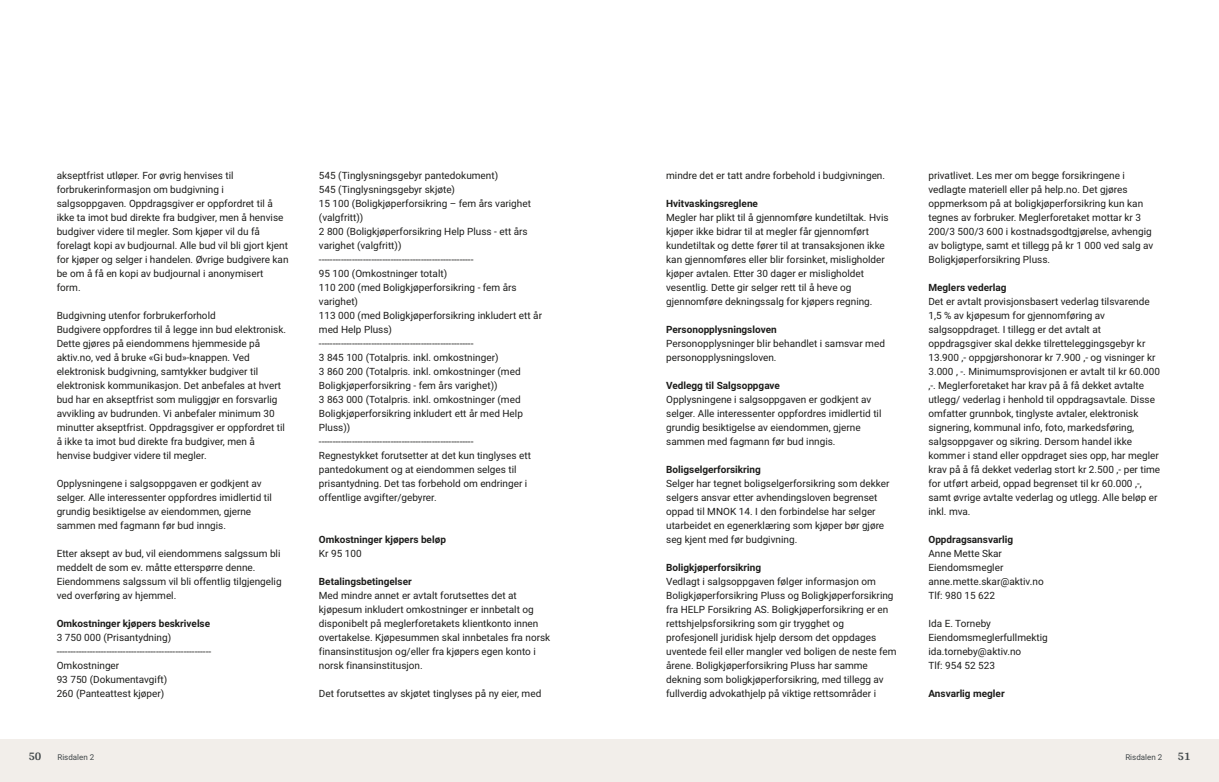
<style>
.page{position:relative;width:1219px;height:782px;background:#fff}
.page>*{position:absolute;margin:0;border:0;box-sizing:border-box;transform-origin:0 0}
.t1{font:700 12px "Arya";color:#414749}
.t2{font:10px/14px "Roboto Vitec";color:#1d1d1b}
.t3{font:700 10px "Roboto Vitec";color:#1d1d1b}
.t4{font:8px "Roboto Vitec";color:#414749}
</style>
<div class="page">
<div style="left:0;top:739px;width:612px;height:42px;background:#f2eeea"></div>
<div style="left:607px;top:739px;width:612px;height:42px;background:#f2eeea"></div>
<p class="t2" style="left:57px;top:167px;width:233px">akseptfrist utløper. For øvrig henvises til forbrukerinformasjon om budgivning i salgsoppgaven. Oppdragsgiver er oppfordret til å ikke ta imot bud direkte fra budgiver, men å henvise budgiver videre til megler. Som kjøper vil du få forelagt kopi av budjournal. Alle bud vil bli gjort kjent for kjøper og selger i handelen. Øvrige budgivere kan be om å få en kopi av budjournal i anonymisert form.</p>
<p class="t2" style="left:57px;top:307px;width:231px">Budgivning utenfor forbrukerforhold<br>Budgivere oppfordres til å legge inn bud elektronisk.<br>Dette gjøres på eiendommens hjemmeside på aktiv.no, ved å bruke «Gi bud»‑knappen. Ved elektronisk budgivning, samtykker budgiver til elektronisk kommunikasjon. Det anbefales at hvert bud har en akseptfrist som muliggjør en forsvarlig avvikling av budrunden. Vi anbefaler minimum 30 minutter akseptfrist. Oppdragsgiver er oppfordret til å ikke ta imot bud direkte fra budgiver, men å henvise budgiver videre til megler.</p>
<p class="t2" style="left:57px;top:475px;width:217px">Opplysningene i salgsoppgaven er godkjent av selger. Alle interessenter oppfordres imidlertid til grundig besiktigelse av eiendommen, gjerne sammen med fagmann før bud inngis.</p>
<p class="t2" style="left:57px;top:545px;width:226px">Etter aksept av bud, vil eiendommens salgssum bli meddelt de som ev. måtte etterspørre denne.<br>Eiendommens salgssum vil bli offentlig tilgjengelig ved overføring av hjemmel.</p>
<p class="t3" style="left:57px;top:616px;width:155px">Omkostninger kjøpers beskrivelse</p>
<p class="t2" style="left:57px;top:629px;width:117px">3 750 000 (Prisantydning) ‑‑‑‑‑‑‑‑‑‑‑‑‑‑‑‑‑‑‑‑‑‑‑‑‑‑‑‑‑‑‑‑‑‑‑‑‑‑‑‑‑---------------<br>Omkostninger<br>93 750 (Dokumentavgift)<br>260 (Panteattest kjøper)</p>
<p class="t1" style="left:28px;top:749px;width:15px">50</p>
<p class="t4" style="left:57px;top:751px;width:38px">Risdalen 2</p>
<p class="t2" style="left:319px;top:167px;width:225px">545 (Tinglysningsgebyr pantedokument)<br>545 (Tinglysningsgebyr skjøte)<br>15 100 (Boligkjøperforsikring – fem års varighet (valgfritt))<br>2 800 (Boligkjøperforsikring Help Pluss ‑ ett års varighet (valgfritt))<br>‑‑‑‑‑‑‑‑‑‑‑‑‑‑‑‑‑‑‑‑‑‑‑‑‑‑‑‑‑‑‑‑‑‑‑‑‑‑‑‑‑---------------<br>95 100 (Omkostninger totalt)<br>110 200 (med Boligkjøperforsikring ‑ fem års varighet)<br>113 000 (med Boligkjøperforsikring inkludert ett år med Help Pluss)<br>‑‑‑‑‑‑‑‑‑‑‑‑‑‑‑‑‑‑‑‑‑‑‑‑‑‑‑‑‑‑‑‑‑‑‑‑‑‑‑‑‑---------------<br>3 845 100 (Totalpris. inkl. omkostninger)<br>3 860 200 (Totalpris. inkl. omkostninger (med Boligkjøperforsikring ‑ fem års varighet))<br>3 863 000 (Totalpris. inkl. omkostninger (med Boligkjøperforsikring inkludert ett år med Help Pluss))<br>‑‑‑‑‑‑‑‑‑‑‑‑‑‑‑‑‑‑‑‑‑‑‑‑‑‑‑‑‑‑‑‑‑‑‑‑‑‑‑‑‑---------------<br>Regnestykket forutsetter at det kun tinglyses ett pantedokument og at eiendommen selges til prisantydning. Det tas forbehold om endringer i offentlige avgifter/gebyrer.</p>
<p class="t3" style="left:319px;top:532px;width:129px">Omkostninger kjøpers beløp</p>
<p class="t2" style="left:319px;top:545px;width:44px">Kr 95 100</p>
<p class="t3" style="left:319px;top:574px;width:94px">Betalingsbetingelser</p>
<p class="t2" style="left:319px;top:587px;width:233px">Med mindre annet er avtalt forutsettes det at kjøpesum inkludert omkostninger er innbetalt og disponibelt på meglerforetakets klientkonto innen overtakelse. Kjøpesummen skal innbetales fra norsk finansinstitusjon og/eller fra kjøpers egen konto i norsk finansinstitusjon.</p>
<p class="t2" style="left:319px;top:685px;width:224px">Det forutsettes av skjøtet tinglyses på ny eier, med</p>
<p class="t2" style="left:666px;top:167px;width:220px">mindre det er tatt andre forbehold i budgivningen.</p>
<p class="t3" style="left:666px;top:196px;width:93px">Hvitvaskingsreglene</p>
<p class="t2" style="left:666px;top:209px;width:224px">Megler har plikt til å gjennomføre kundetiltak. Hvis kjøper ikke bidrar til at megler får gjennomført kundetiltak og dette fører til at transaksjonen ikke kan gjennomføres eller blir forsinket, misligholder kjøper avtalen. Etter 30 dager er misligholdet vesentlig. Dette gir selger rett til å heve og gjennomføre dekningssalg for kjøpers regning.</p>
<p class="t3" style="left:666px;top:322px;width:112px">Personopplysningsloven</p>
<p class="t2" style="left:666px;top:335px;width:220px">Personopplysninger blir behandlet i samsvar med personopplysningsloven.</p>
<p class="t3" style="left:666px;top:378px;width:115px">Vedlegg til Salgsoppgave</p>
<p class="t2" style="left:666px;top:391px;width:217px">Opplysningene i salgsoppgaven er godkjent av selger. Alle interessenter oppfordres imidlertid til grundig besiktigelse av eiendommen, gjerne sammen med fagmann før bud inngis.</p>
<p class="t3" style="left:666px;top:462px;width:96px">Boligselgerforsikring</p>
<p class="t2" style="left:666px;top:475px;width:225px">Selger har tegnet boligselgerforsikring som dekker selgers ansvar etter avhendingsloven begrenset oppad til MNOK 14. I den forbindelse har selger utarbeidet en egenerklæring som kjøper bør gjøre seg kjent med før budgivning.</p>
<p class="t3" style="left:666px;top:560px;width:97px">Boligkjøperforsikring</p>
<p class="t2" style="left:666px;top:573px;width:232px">Vedlagt i salgsoppgaven følger informasjon om Boligkjøperforsikring Pluss og Boligkjøperforsikring fra HELP Forsikring AS. Boligkjøperforsikring er en rettshjelpsforsikring som gir trygghet og profesjonell juridisk hjelp dersom det oppdages uventede feil eller mangler ved boligen de neste fem årene. Boligkjøperforsikring Pluss har samme dekning som boligkjøperforsikring, med tillegg av fullverdig advokathjelp på viktige rettsområder i</p>
<p class="t2" style="left:928px;top:167px;width:226px">privatlivet. Les mer om begge forsikringene i vedlagte materiell eller på help.no. Det gjøres oppmerksom på at boligkjøperforsikring kun kan tegnes av forbruker. Meglerforetaket mottar kr 3<br>200/3 500/3 600 i kostnadsgodtgjørelse, avhengig av boligtype, samt et tillegg på kr 1 000 ved salg av Boligkjøperforsikring Pluss.</p>
<p class="t3" style="left:928px;top:280px;width:80px">Meglers vederlag</p>
<p class="t2" style="left:928px;top:293px;width:233px">Det er avtalt provisjonsbasert vederlag tilsvarende 1,5 % av kjøpesum for gjennomføring av salgsoppdraget. I tillegg er det avtalt at oppdragsgiver skal dekke tilretteleggingsgebyr kr 13.900 ,‑ oppgjørshonorar kr 7.900 ,‑ og visninger kr 3.000 , ‑. Minimumsprovisjonen er avtalt til kr 60.000 ,‑. Meglerforetaket har krav på å få dekket avtalte utlegg/ vederlag i henhold til oppdragsavtale. Disse omfatter grunnbok, tinglyste avtaler, elektronisk signering, kommunal info, foto, markedsføring, salgsoppgaver og sikring. Dersom handel ikke kommer i stand eller oppdraget sies opp, har megler krav på å få dekket vederlag stort kr 2.500 ,‑ per time for utført arbeid, oppad begrenset til kr 60.000 ,‑, samt øvrige avtalte vederlag og utlegg. Alle beløp er inkl. mva.</p>
<p class="t3" style="left:928px;top:532px;width:86px">Oppdragsansvarlig</p>
<p class="t2" style="left:928px;top:545px;width:117px">Anne Mette Skar<br>Eiendomsmegler anne.mette.skar@aktiv.no<br>Tlf: 980 15 622</p>
<p class="t2" style="left:928px;top:615px;width:121px">Ida E. Torneby<br>Eiendomsmeglerfullmektig ida.torneby@aktiv.no<br>Tlf: 954 52 523</p>
<p class="t3" style="left:928px;top:686px;width:78px">Ansvarlig megler</p>
<p class="t4" style="left:1125px;top:751px;width:38px">Risdalen 2</p>
<p class="t1" style="left:1177px;top:749px;width:15px">51</p>
</div>
